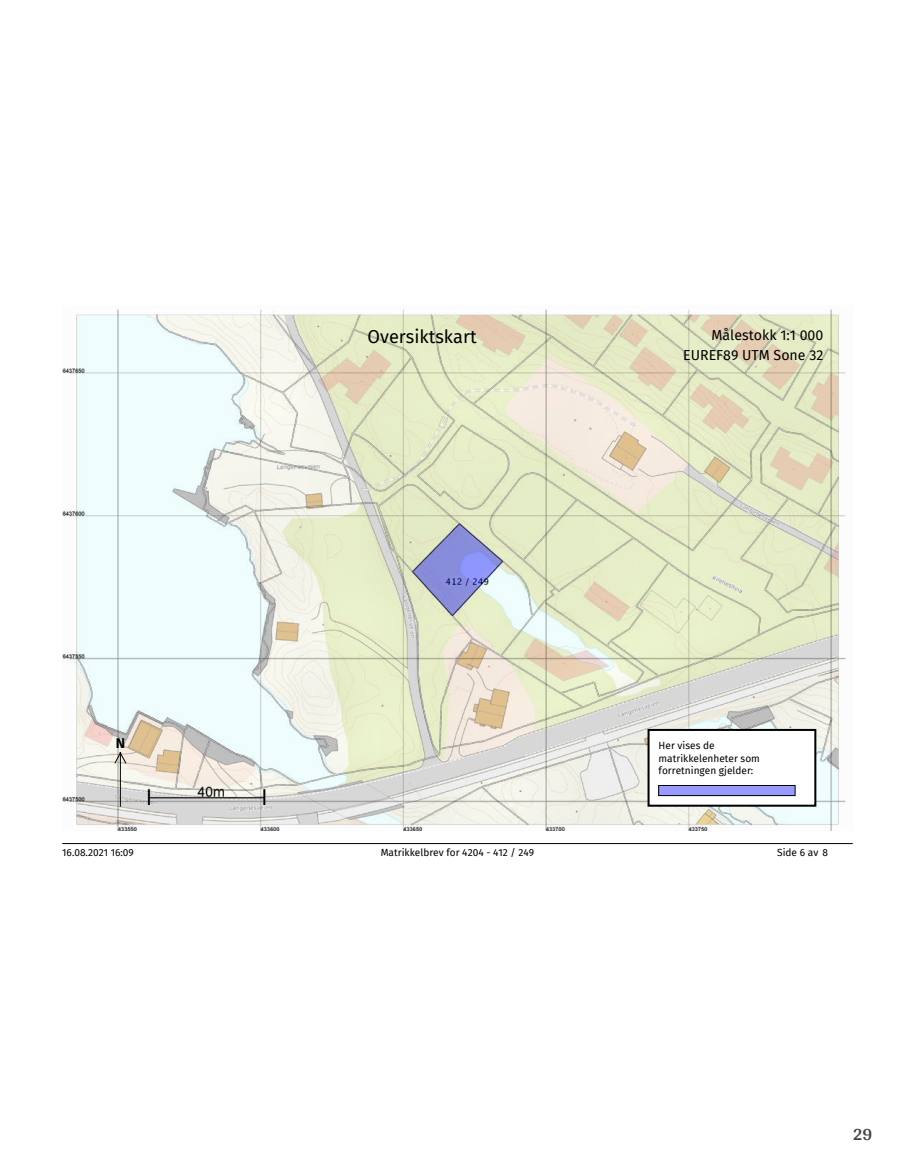
<style>
.page{position:relative;width:915px;height:1172px;background:#fff}
.page>*{position:absolute;margin:0;border:0;box-sizing:border-box;transform-origin:0 0}
.t1{font:18.15px "Fira Sans";color:#000}
.t2{font:700 18px "Arya";color:#414749}
.t3{font:14.1px/20.2px "Fira Sans";color:#000;text-align:right}
.t4{font:700 14.1px "Fira Sans";color:#000}
.t5{font:10.05px/12.1px "Fira Sans";color:#000}
</style>
<div class="page">
<img style="left:62px;top:308px;width:784px;height:522px">
<hr style="left:120px;top:753px;width:1px;height:54px;background:#000">
<svg style="left:113px;top:751px;width:14px;height:14px"></svg>
<img style="left:145px;top:775px;width:122px;height:30px">
<div style="left:648px;top:730px;width:167px;height:76px;background:#fff"></div>
<div style="left:647px;top:729px;width:169px;height:78px;border:2px solid #000"></div>
<div style="left:658px;top:785px;width:136px;height:10px;background:#99f"></div>
<div style="left:658px;top:785px;width:137px;height:11px;border:1px solid #000"></div>
<hr style="left:62px;top:843px;width:790px;height:1px;background:#000">
<h1 class="t1" style="left:367px;top:323px;width:111px">Oversiktskart</h1>
<h3 class="t3" style="left:683px;top:325px;width:142px">Målestokk 1:1 000<br>EUREF89 UTM Sone 32</h3>
<h3 class="t4" style="left:116px;top:731px;width:11px">N</h3>
<p class="t5" style="left:658px;top:740px;width:103px">Her vises de matrikkelenheter som forretningen gjelder:</p>
<p class="t5" style="left:62px;top:846px;width:73px">16.08.2021 16:09</p>
<p class="t5" style="left:380px;top:846px;width:155px">Matrikkelbrev for 4204 - 412 / 249</p>
<p class="t5" style="left:777px;top:846px;width:52px">Side 6 av 8</p>
<h2 class="t2" style="left:852px;top:1123px;width:21px">29</h2>
</div>
